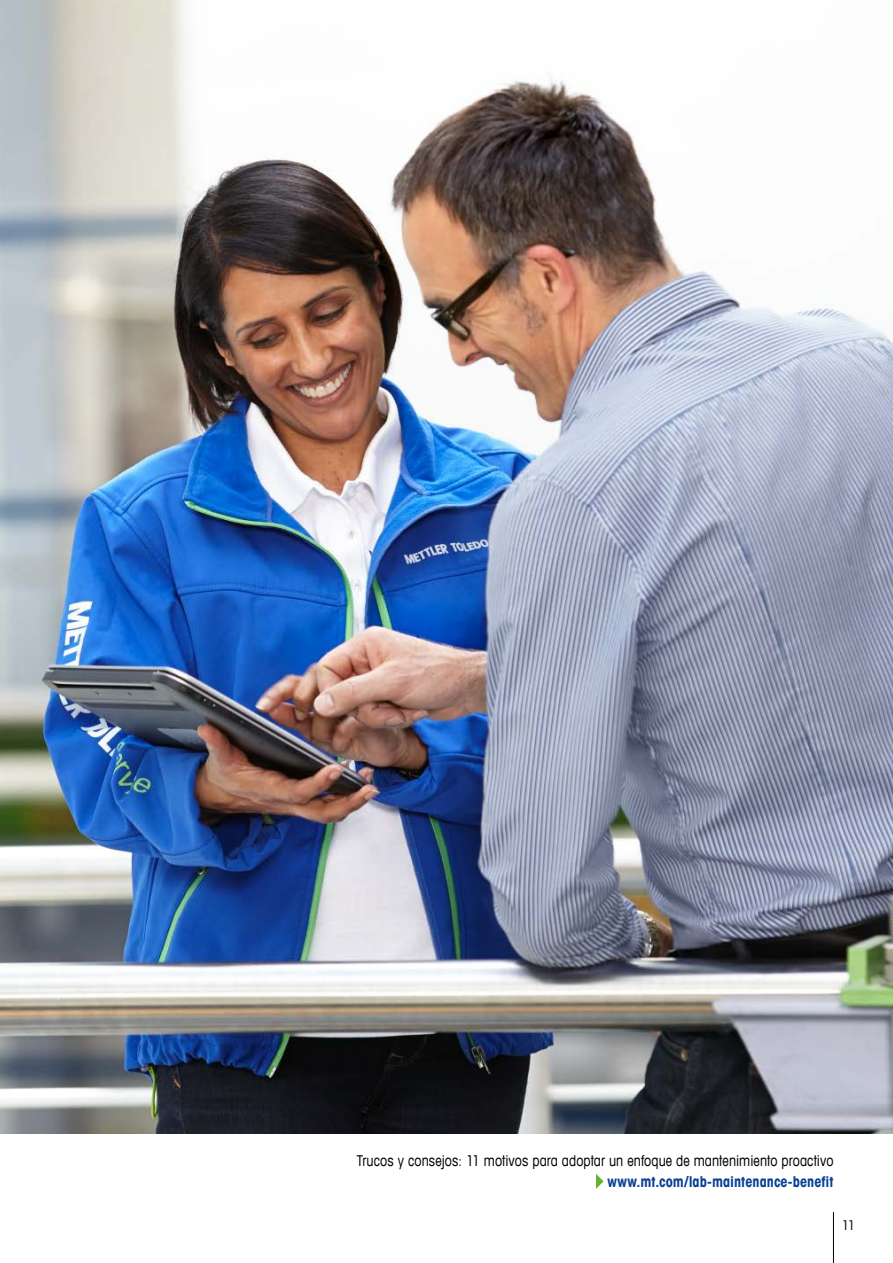
<style>
.page{position:relative;width:893px;height:1263px;background:#fff}
.page>*{position:absolute;margin:0;border:0;box-sizing:border-box;transform-origin:0 0}
.t1{font:condensed 15px "Avant Garde Com";letter-spacing:.005em;color:#000;scale:.95 1}
.t2{font:700 condensed 15px "Avant Garde Com";color:#0b4195;scale:.95 1}
.t3{font:condensed 13.5px "Avant Garde Com";color:#000}
</style>
<div class="page">
<hr style="left:833px;top:1212px;width:1px;height:51px;background:#000">
<svg style="left:596px;top:1174px;width:8px;height:15px"></svg>
<img style="left:0;top:0;width:893px;height:1133px">
<p class="t1" style="left:357px;top:1151px;width:503px">Trucos y consejos: 11 motivos para adoptar un enfoque de mantenimiento proactivo</p>
<p class="t2" style="left:607px;top:1172px;width:239px">www.mt.com/lab-maintenance-benefit</p>
<p class="t3" style="left:842px;top:1217px;width:15px">11</p>
</div>
